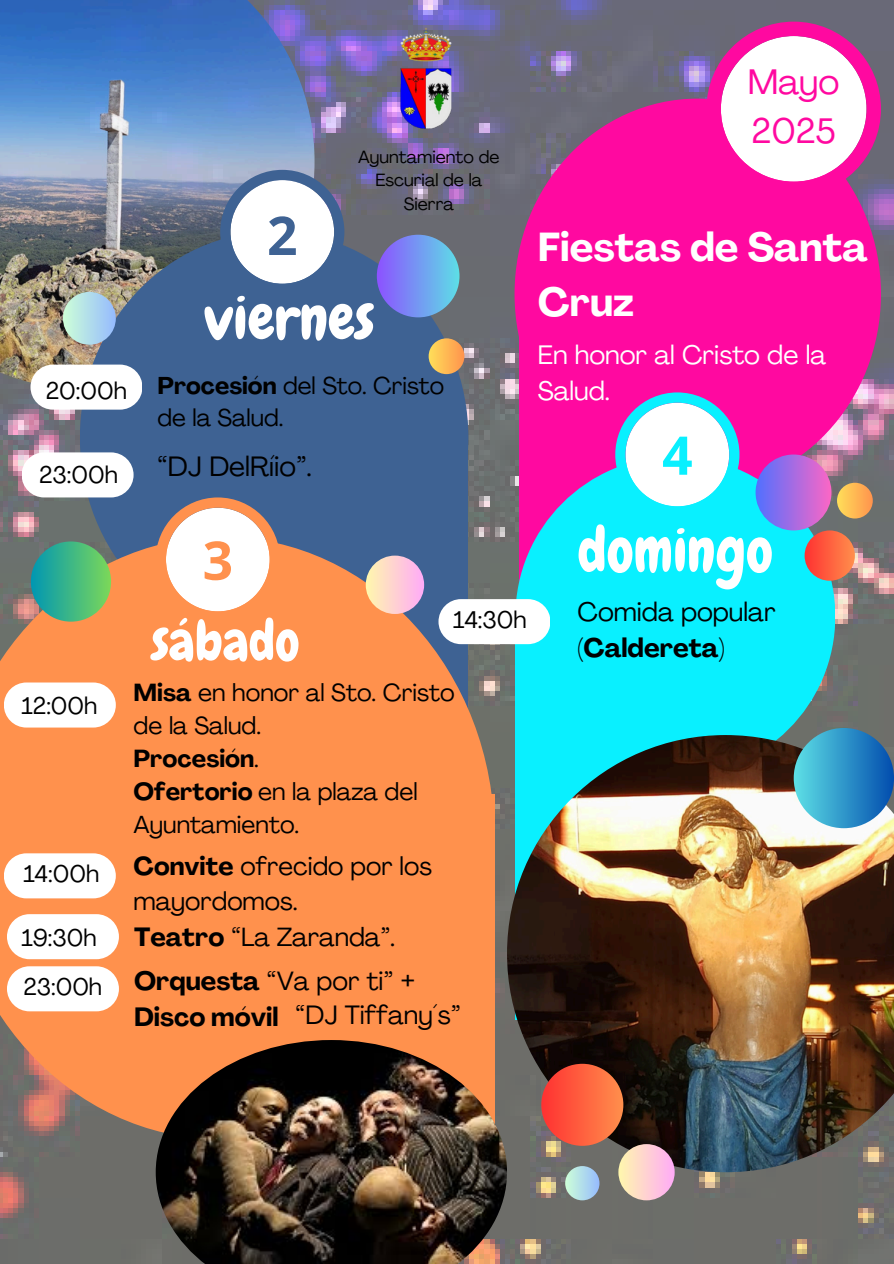
<style>
.page{position:relative;width:894px;height:1264px;background:#fff}
.page>*{position:absolute;margin:0;border:0;box-sizing:border-box;transform-origin:0 0}
.t1{font:60px "Chewy";color:#fff}
.t2{font:54.3px "Chewy";color:#fff}
.t3{font:700 53.25px "Open Sans";color:#3e6293}
.t4{font:700 53.25px "Open Sans";color:#ff914d}
.t5{font:700 53.25px "Open Sans";color:#09f0ff}
.t6{font:700 39.9px/55.7px "Agrandir";color:#fff}
.t7{font:34.95px/48.4px "Agrandir";color:#ff09a0}
.t8{font:27.6px "Agrandir";color:#000}
.t9{font:26.4px/36px "Agrandir";color:#fff}
.t10{font:26.4px/36px "Agrandir";color:#000}
.t11{font:26.25px "Agrandir";color:#000}
.t12{font:700 26.1px/35.7px "Agrandir";color:#000}
.t13{font:25.95px "Agrandir";color:#000}
.t14{font:25.5px/35px "Agrandir";color:#000}
.t15{font:24.3px/33px "Agrandir";color:#000}
.t16{font:24px/32.7px "Agrandir";color:#000}
.t17{font:23.7px "Agrandir";color:#000}
.t18{font:17.55px/23.7px "Agrandir";color:#000;text-align:center}
.s1{font-weight:700}
.s2{font-weight:400}
</style>
<div class="page">
<img style="left:0;top:0;width:893px;height:1263px">
<div style="left:514px;top:99px;width:366px;height:390px;background:#ff09a0;border-radius:50%"></div>
<div style="left:519px;top:296px;width:181px;height:386px;background:#ff09a0"></div>
<div style="left:515px;top:632px;width:206px;height:387px;background:#09f0ff"></div>
<div style="left:515px;top:456px;width:320px;height:320px;background:#09f0ff;border-radius:50%"></div>
<img style="left:0;top:0;width:314px;height:389px">
<div style="left:80px;top:232px;width:388px;height:412px;background:#3e6293;border-radius:50%"></div>
<svg style="left:0;top:537px;width:494px;height:601px;background:#e88b54"></svg>
<img style="left:398px;top:22px;width:55px;height:118px">
<svg style="left:706px;top:22px;width:174px;height:174px"></svg>
<img style="left:507px;top:735px;width:386px;height:437px">
<svg style="left:220px;top:170px;width:124px;height:114px"></svg>
<svg style="left:156px;top:497px;width:124px;height:124px;background:#e9c7b5"></svg>
<svg style="left:615px;top:392px;width:124px;height:115px"></svg>
<div style="left:30px;top:364px;width:112px;height:45px;background:#fff;border-radius:23px"></div>
<div style="left:22px;top:452px;width:111px;height:45px;background:#fff;border-radius:23px"></div>
<div style="left:4px;top:682px;width:112px;height:45px;background:#fff;border-radius:23px"></div>
<div style="left:7px;top:966px;width:112px;height:45px;background:#fff;border-radius:23px"></div>
<div style="left:7px;top:914px;width:112px;height:45px;background:#fff;border-radius:23px"></div>
<div style="left:438px;top:599px;width:112px;height:45px;background:#fff;border-radius:23px"></div>
<div style="left:63px;top:292px;width:53px;height:53px;background:linear-gradient(to right,#cdffd8,#94b9fd);border-radius:50%"></div>
<div style="left:264px;top:795px;width:230px;height:379px;background:#ff914d"></div>
<div style="left:365px;top:555px;width:59px;height:59px;background:linear-gradient(to right,#f8f1a8,#ffadf8);border-radius:50%"></div>
<div style="left:793px;top:728px;width:100px;height:100px;background:linear-gradient(to right,#60dee3,#0251b1);border-radius:50%"></div>
<div style="left:836px;top:483px;width:36px;height:35px;background:linear-gradient(to right,#f3d85b,#ff9b4d);border-radius:50%"></div>
<div style="left:755px;top:454px;width:76px;height:76px;background:linear-gradient(to right,#536efd,#f767c7);border-radius:50%"></div>
<div style="left:804px;top:530px;width:50px;height:50px;background:linear-gradient(to right,#f2393b,#ff8747);border-radius:50%"></div>
<div style="left:31px;top:541px;width:80px;height:80px;background:linear-gradient(to right,#0097b1,#7ad65a);border-radius:50%"></div>
<div style="left:377px;top:235px;width:82px;height:82px;background:linear-gradient(to right,#8c52ff,#5edce7);border-radius:50%"></div>
<div style="left:428px;top:338px;width:36px;height:36px;background:linear-gradient(to right,#f3d85d,#ff994d);border-radius:50%"></div>
<img style="left:156px;top:1040px;width:351px;height:223px">
<div style="left:4px;top:853px;width:112px;height:45px;background:#fff;border-radius:23px"></div>
<div style="left:618px;top:1144px;width:56px;height:56px;background:linear-gradient(to right,#f9f2a9,#ffaff6);border-radius:50%"></div>
<div style="left:541px;top:1063px;width:82px;height:82px;background:linear-gradient(to right,#fa3131,#fe8c4b);border-radius:50%"></div>
<svg style="left:565px;top:1165px;width:34px;height:35px"></svg>
<h4 class="t3" style="left:267px;top:198px;width:32px">2</h4>
<p class="t18" style="left:358px;top:146px;width:143px">Ayuntamiento de<br>Escurial de la<br>Sierra</p>
<p class="t1" style="left:204px;top:280px;width:172px">viernes</p>
<p class="t17" style="left:46px;top:381px;width:83px">20:00h</p>
<h1 class="t16" style="left:157px;top:371px;width:288px"><span class="s1">Procesión</span> del Sto. Cristo de la Salud.</h1>
<h4 class="t17" style="left:39px;top:465px;width:80px">23:00h</h4>
<h5 class="t8" style="left:157px;top:455px;width:156px">“DJ DelRíio”.</h5>
<p class="t4" style="left:202px;top:523px;width:32px">3</p>
<h5 class="t7" style="left:747px;top:61px;width:93px">Mayo<br>2025</h5>
<h1 class="t6" style="left:537px;top:223px;width:331px">Fiestas de Santa<br>Cruz</h1>
<p class="t9" style="left:537px;top:339px;width:290px">En honor al Cristo de la<br>Salud.</p>
<h5 class="t5" style="left:662px;top:418px;width:32px">4</h5>
<h4 class="t1" style="left:577px;top:512px;width:197px">domingo</h4>
<h1 class="t17" style="left:22px;top:696px;width:77px">12:00h</h1>
<h3 class="t2" style="left:151px;top:607px;width:150px">sábado</h3>
<h4 class="t17" style="left:453px;top:610px;width:75px">14:30h</h4>
<h4 class="t10" style="left:577px;top:596px;width:199px">Comida popular <span class="s1">(Caldereta)</span></h4>
<h5 class="t15" style="left:133px;top:678px;width:322px"><span class="s1">Misa</span> en honor al Sto. Cristo de la Salud.<br><span class="s1">Procesión</span>.<br><span class="s1">Ofertorio</span> en la plaza del<br>Ayuntamiento.</h5>
<h5 class="t17" style="left:23px;top:864px;width:77px">14:00h</h5>
<h5 class="t14" style="left:133px;top:850px;width:300px"><span class="s1">Convite</span> ofrecido por los mayordomos.</h5>
<h2 class="t17" style="left:22px;top:928px;width:76px">19:30h</h2>
<h5 class="t17" style="left:23px;top:977px;width:80px">23:00h</h5>
<h4 class="t13" style="left:134px;top:926px;width:263px"><span class="s1">Teatro</span> “La Zaranda”.</h4>
<h5 class="t12" style="left:134px;top:966px;width:283px">Orquesta <span class="s2">“Va por ti” +<br></span>Disco móvil</h5>
<h5 class="t11" style="left:295px;top:1003px;width:166px">“DJ Tiffany´s”</h5>
</div>
